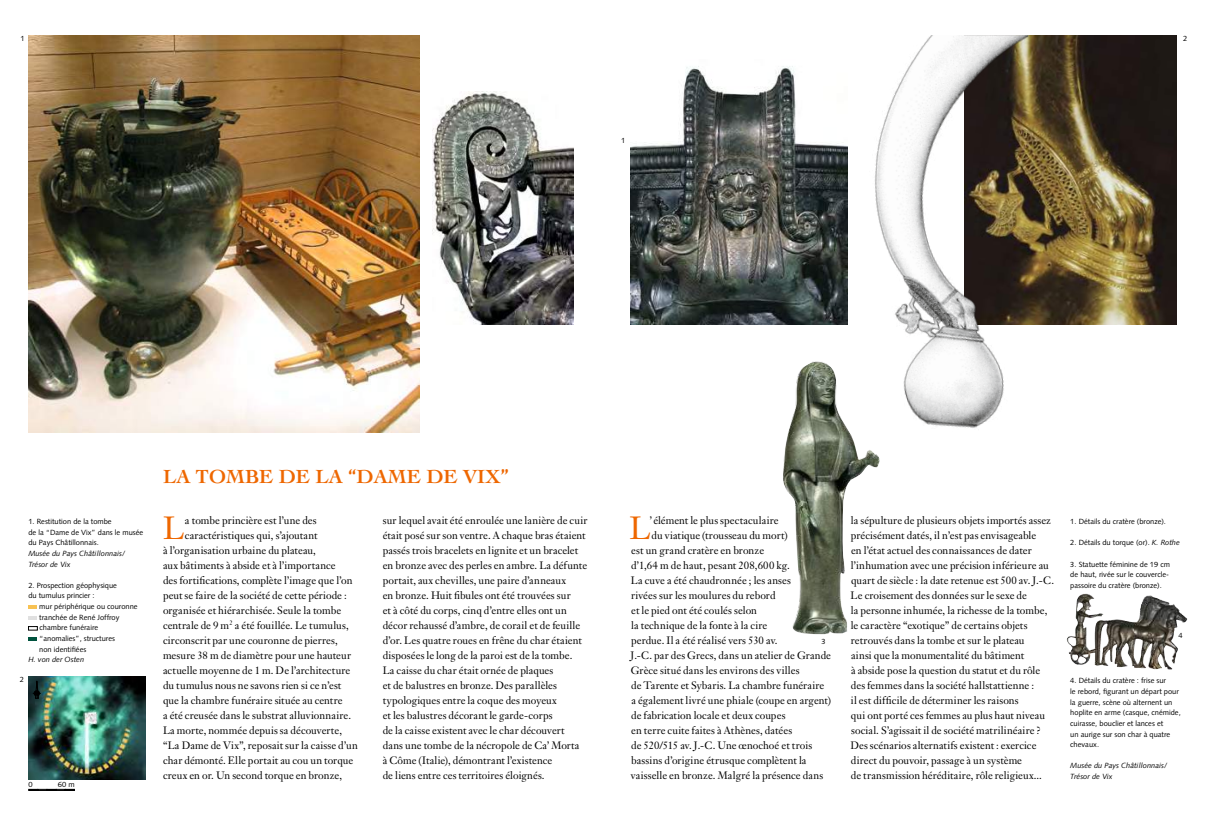
<style>
.page{position:relative;width:1205px;height:815px;background:#fff}
.page>*{position:absolute;margin:0;border:0;box-sizing:border-box;transform-origin:0 0}
.t1{font:31.62px "Janson Text";color:#ee6700}
.t2{font:700 20px "Cochin";letter-spacing:.005em;color:#ee6700}
.t3{font:10.62px/15px "Janson Text";letter-spacing:.005em;color:#000}
.t4{font:7.5px/10.6px "Syntax";color:#000}
.t5{font:italic 7.5px/10.6px "Syntax";color:#000}
.s1{font-style:italic}
</style>
<div class="page">
<svg style="left:28px;top:605px;width:9px;height:4px"></svg>
<svg style="left:28px;top:616px;width:9px;height:4px"></svg>
<div style="left:28px;top:626px;width:10px;height:4px;border:1px solid #000"></div>
<svg style="left:28px;top:637px;width:9px;height:4px"></svg>
<img style="left:1066px;top:594px;width:57px;height:73px">
<svg style="left:29px;top:789px;width:46px;height:2px"></svg>
<img style="left:29px;top:677px;width:116px;height:103px">
<img style="left:28px;top:35px;width:391px;height:397px">
<img style="left:432px;top:91px;width:142px;height:233px">
<img style="left:631px;top:66px;width:173px;height:258px">
<svg style="left:33px;top:678px;width:8px;height:21px"></svg>
<img style="left:783px;top:367px;width:97px;height:267px">
<img style="left:1028px;top:35px;width:149px;height:289px">
<img style="left:804px;top:35px;width:224px;height:412px">
<p class="t4" style="left:20px;top:33px;width:6px">1</p>
<p class="t4" style="left:1183px;top:33px;width:6px">2</p>
<p class="t4" style="left:621px;top:135px;width:6px">1</p>
<p class="t4" style="left:28px;top:516px;width:116px">1. Restitution de la tombe<br>de la “Dame de Vix” dans le musée du Pays Châtillonnais.</p>
<p class="t5" style="left:28px;top:548px;width:99px">Musée du Pays Châtillonnais/<br>Trésor de Vix</p>
<p class="t4" style="left:28px;top:580px;width:90px">2. Prospection géophysique du tumulus princier :</p>
<p class="t4" style="left:39px;top:601px;width:100px">mur périphérique ou couronne tranchée de René Joffroy chambre funéraire “anomalies”, structures<br>non identifiées</p>
<p class="t5" style="left:28px;top:654px;width:57px">H. von der Osten</p>
<p class="t4" style="left:20px;top:675px;width:6px">2</p>
<p class="t4" style="left:28px;top:779px;width:6px">0</p>
<p class="t4" style="left:58px;top:779px;width:18px">60 m</p>
<h2 class="t2" style="left:163px;top:464px;width:347px">LA TOMBE DE LA “DAME DE VIX”</h2>
<h1 class="t1" style="left:163px;top:508px;width:23px">L</h1>
<p class="t3" style="left:185px;top:513px;width:133px">a tombe princière est l’une des</p>
<p class="t3" style="left:383px;top:513px;width:206px">sur lequel avait été enroulée une lanière de cuir était posé sur son ventre. A chaque bras étaient passés trois bracelets en lignite et un bracelet en bronze avec des perles en ambre. La défunte portait, aux chevilles, une paire d’anneaux<br>en bronze. Huit fibules ont été trouvées sur<br>et à côté du corps, cinq d’entre elles ont un décor rehaussé d’ambre, de corail et de feuille d’or. Les quatre roues en frêne du char étaient disposées le long de la paroi est de la tombe.<br>La caisse du char était ornée de plaques<br>et de balustres en bronze. Des parallèles typologiques entre la coque des moyeux<br>et les balustres décorant le garde-corps<br>de la caisse existent avec le char découvert dans une tombe de la nécropole de Ca’ Morta<br>à Côme (Italie), démontrant l’existence<br>de liens entre ces territoires éloignés.</p>
<p class="t3" style="left:185px;top:528px;width:134px">caractéristiques qui, s’ajoutant</p>
<p class="t3" style="left:163px;top:543px;width:154px">à l’organisation urbaine du plateau,</p>
<p class="t3" style="left:163px;top:558px;width:174px">aux bâtiments à abside et à l’importance</p>
<p class="t3" style="left:163px;top:573px;width:191px">des fortifications, complète l’image que l’on</p>
<p class="t3" style="left:163px;top:588px;width:185px">peut se faire de la société de cette période :</p>
<p class="t3" style="left:163px;top:603px;width:180px">organisée et hiérarchisée. Seule la tombe</p>
<p class="t3" style="left:163px;top:618px;width:187px">centrale de 9 m<sup>2</sup> a été fouillée. Le tumulus,</p>
<p class="t3" style="left:163px;top:633px;width:176px">circonscrit par une couronne de pierres,</p>
<p class="t3" style="left:163px;top:648px;width:190px">mesure 38 m de diamètre pour une hauteur</p>
<p class="t3" style="left:163px;top:663px;width:189px">actuelle moyenne de 1 m. De l’architecture</p>
<p class="t3" style="left:163px;top:678px;width:180px">du tumulus nous ne savons rien si ce n’est</p>
<p class="t3" style="left:163px;top:693px;width:181px">que la chambre funéraire située au centre</p>
<p class="t3" style="left:163px;top:708px;width:190px">a été creusée dans le substrat alluvionnaire.</p>
<p class="t3" style="left:163px;top:723px;width:181px">La morte, nommée depuis sa découverte,</p>
<p class="t3" style="left:163px;top:738px;width:196px">“La Dame de Vix”, reposait sur la caisse d’un</p>
<p class="t3" style="left:163px;top:753px;width:192px">char démonté. Elle portait au cou un torque</p>
<p class="t3" style="left:163px;top:768px;width:181px">creux en or. Un second torque en bronze,</p>
<h1 class="t1" style="left:629px;top:508px;width:23px">L</h1>
<p class="t3" style="left:649px;top:513px;width:131px">’élément le plus spectaculaire</p>
<p class="t3" style="left:651px;top:528px;width:138px">du viatique (trousseau du mort)</p>
<p class="t3" style="left:631px;top:543px;width:134px">est un grand cratère en bronze</p>
<p class="t3" style="left:631px;top:558px;width:160px">d’1,64 m de haut, pesant 208,600 kg.</p>
<p class="t3" style="left:631px;top:573px;width:162px">La cuve a été chaudronnée ; les anses</p>
<p class="t3" style="left:631px;top:588px;width:146px">rivées sur les moulures du rebord</p>
<p class="t3" style="left:631px;top:603px;width:127px">et le pied ont été coulés selon</p>
<p class="t3" style="left:631px;top:618px;width:138px">la technique de la fonte à la cire</p>
<p class="t3" style="left:631px;top:633px;width:148px">perdue. Il a été réalisé vers 530 av.</p>
<p class="t3" style="left:630px;top:648px;width:202px">J.-C. par des Grecs, dans un atelier de Grande</p>
<p class="t3" style="left:631px;top:663px;width:170px">Grèce situé dans les environs des villes</p>
<p class="t3" style="left:631px;top:678px;width:195px">de Tarente et Sybaris. La chambre funéraire</p>
<p class="t3" style="left:631px;top:693px;width:201px">a également livré une phiale (coupe en argent)</p>
<p class="t3" style="left:631px;top:708px;width:156px">de fabrication locale et deux coupes</p>
<p class="t3" style="left:631px;top:723px;width:163px">en terre cuite faites à Athènes, datées</p>
<p class="t3" style="left:631px;top:738px;width:183px">de 520/515 av. J.-C. Une œnochoé et trois</p>
<p class="t3" style="left:631px;top:753px;width:177px">bassins d’origine étrusque complètent la</p>
<p class="t3" style="left:631px;top:768px;width:194px">vaisselle en bronze. Malgré la présence dans</p>
<p class="t4" style="left:821px;top:636px;width:6px">3</p>
<p class="t3" style="left:850px;top:513px;width:205px">la sépulture de plusieurs objets importés assez précisément datés, il n’est pas envisageable<br>en l’état actuel des connaissances de dater l’inhumation avec une précision inférieure au quart de siècle : la date retenue est 500 av. J.-C.<br>Le croisement des données sur le sexe de<br>la personne inhumée, la richesse de la tombe, le caractère “exotique” de certains objets retrouvés dans la tombe et sur le plateau<br>ainsi que la monumentalité du bâtiment<br>à abside pose la question du statut et du rôle des femmes dans la société hallstattienne :<br>il est difficile de déterminer les raisons<br>qui ont porté ces femmes au plus haut niveau social. S’agissait il de société matrilinéaire ?<br>Des scénarios alternatifs existent : exercice direct du pouvoir, passage à un système<br>de transmission héréditaire, rôle religieux...</p>
<p class="t4" style="left:1070px;top:516px;width:97px">1. Détails du cratère (bronze).</p>
<p class="t4" style="left:1070px;top:537px;width:111px">2. Détails du torque (or). <span class="s1">K. Rothe</span></p>
<p class="t4" style="left:1070px;top:559px;width:101px">3. Statuette féminine de 19 cm de haut, rivée sur le couvercle&shy;passoire du cratère (bronze).</p>
<p class="t4" style="left:1178px;top:631px;width:6px">4</p>
<p class="t4" style="left:1070px;top:675px;width:112px">4. Détails du cratère : frise sur<br>le rebord, figurant un départ pour la guerre, scène où alternent un hoplite en arme (casque, cnémide, cuirasse, bouclier et lances et<br>un aurige sur son char à quatre chevaux.</p>
<p class="t5" style="left:1070px;top:760px;width:99px">Musée du Pays Châtillonnais/<br>Trésor de Vix</p>
</div>
